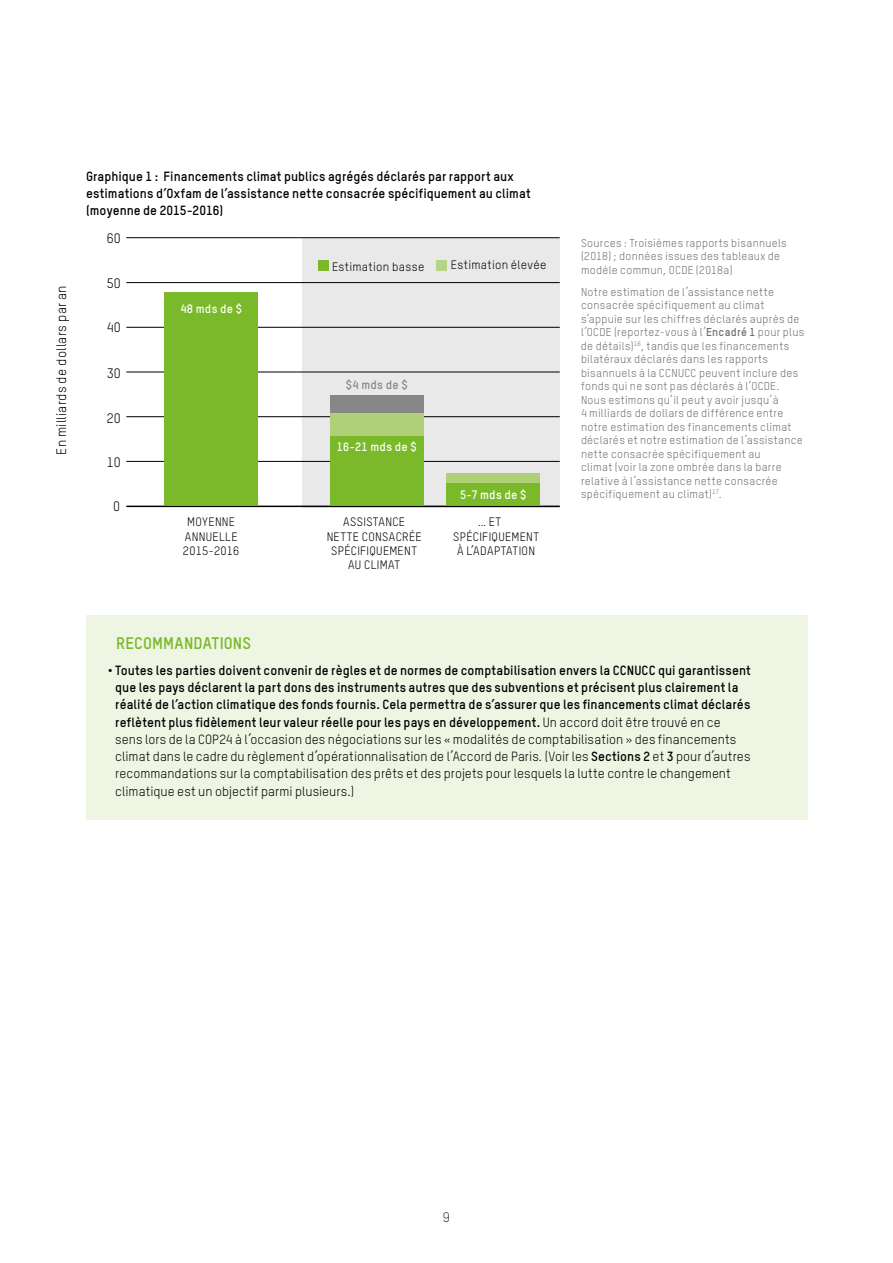
<style>
.page{position:relative;width:893px;height:1263px;background:#fff}
.page>*{position:absolute;margin:0;border:0;box-sizing:border-box;transform-origin:0 0}
.t1{font:700 16.5px "Oxfam TSTARPRO";letter-spacing:.005em;color:#7ab929}
.t2{font:13.5px "Oxfam TSTARPRO";letter-spacing:.015em;color:#000}
.t3{font:300 13.5px "Oxfam TSTARPRO";color:#000}
.t4{font:700 13.2px/17.2px "Oxfam TSTARPRO";letter-spacing:.005em;color:#000}
.t5{font:12px/14.4px "Oxfam TSTARPRO";letter-spacing:.025em;color:#000;text-align:center}
.t6{font:700 12px "Oxfam TSTARPRO";letter-spacing:.02em;color:#fff}
.t7{font:700 12px "Oxfam TSTARPRO";color:#878787}
.t8{font:11.25px/13.5px "Oxfam TSTARPRO";letter-spacing:.025em;color:#706f6f}
.s1{color:#fff}
.s2{font-weight:700}
.s3{font-weight:400}
</style>
<div class="page">
<div style="left:86px;top:615px;width:722px;height:204px;background:#eef5e3"></div>
<div style="left:302px;top:238px;width:258px;height:269px;background:#e9e9e9"></div>
<hr style="left:126px;top:461px;width:434px;height:1px;background:#000">
<hr style="left:126px;top:416px;width:434px;height:1px;background:#000">
<hr style="left:126px;top:372px;width:434px;height:1px;background:#000">
<hr style="left:126px;top:327px;width:434px;height:1px;background:#000">
<hr style="left:126px;top:282px;width:434px;height:1px;background:#000">
<div style="left:164px;top:292px;width:94px;height:214px;background:#7ab929"></div>
<div style="left:330px;top:412px;width:93px;height:57px;background:#b0d078"></div>
<div style="left:330px;top:395px;width:94px;height:17px;background:#878787"></div>
<div style="left:330px;top:436px;width:93px;height:70px;background:#7ab929"></div>
<div style="left:446px;top:473px;width:94px;height:17px;background:#b0d078"></div>
<div style="left:446px;top:483px;width:94px;height:23px;background:#7ab929"></div>
<div style="left:318px;top:260px;width:11px;height:11px;background:#7ab929"></div>
<div style="left:436px;top:260px;width:11px;height:11px;background:#b7d484"></div>
<hr style="left:126px;top:506px;width:434px;height:1px;background:#000">
<hr style="left:126px;top:237px;width:434px;height:1px;background:#000">
<p class="t2" style="left:53px;top:455px;width:171px;rotate:-90deg">En milliards de dollars par an</p>
<p class="t4" style="left:86px;top:167px;width:446px">Graphique 1 : Financements climat publics agrégés déclarés par rapport aux estimations d’Oxfam de l’assistance nette consacrée spécifiquement au climat (moyenne de 2015-2016)</p>
<p class="t2" style="left:107px;top:230px;width:15px">60</p>
<p class="t2" style="left:107px;top:275px;width:15px">50</p>
<p class="t2" style="left:107px;top:319px;width:15px">40</p>
<p class="t2" style="left:107px;top:365px;width:15px">30</p>
<p class="t2" style="left:107px;top:410px;width:15px">20</p>
<p class="t2" style="left:107px;top:454px;width:16px">10</p>
<p class="t2" style="left:113px;top:498px;width:8px">0</p>
<p class="t6" style="left:180px;top:301px;width:63px">48 mds de $</p>
<p class="t5" style="left:183px;top:515px;width:58px">MOYENNE<br>ANNUELLE<br>2015-2016</p>
<p class="t5" style="left:332px;top:259px;width:94px">Estimation basse</p>
<p class="t5" style="left:451px;top:258px;width:97px">Estimation élevée</p>
<p class="t7" style="left:346px;top:377px;width:63px">$4 mds de $</p>
<p class="t6" style="left:337px;top:439px;width:81px">16-21 mds de $</p>
<p class="t6" style="left:460px;top:487px;width:68px">5-7 mds de $</p>
<p class="t5" style="left:327px;top:515px;width:96px">ASSISTANCE<br>NETTE CONSACRÉE<br>SPÉCIFIQUEMENT<br>AU CLIMAT</p>
<p class="t5" style="left:453px;top:515px;width:87px">… ET<span class="s1">TT<br></span>SPÉCIFIQUEMENT<br>À L’ADAPTATION</p>
<p class="t8" style="left:581px;top:236px;width:207px">Sources : Troisièmes rapports bisannuels (2018) ; données issues des tableaux de modèle commun, OCDE (2018a)</p>
<p class="t8" style="left:581px;top:285px;width:225px">Notre estimation de l’assistance nette consacrée spécifiquement au climat s’appuie sur les chiffres déclarés auprès de l’OCDE (reportez-vous à l’<span class="s2">Encadré 1</span> pour plus de détails)<sup>16</sup>, tandis que les financements bilatéraux déclarés dans les rapports bisannuels à la CCNUCC peuvent inclure des fonds qui ne sont pas déclarés à l’OCDE.<br>Nous estimons qu’il peut y avoir jusqu’à<br>4 milliards de dollars de différence entre notre estimation des financements climat déclarés et notre estimation de l’assistance nette consacrée spécifiquement au<br>climat (voir la zone ombrée dans la barre relative à l’assistance nette consacrée spécifiquement au climat)<sup>17</sup>.</p>
<p class="t1" style="left:116px;top:633px;width:136px">RECOMMANDATIONS</p>
<p class="t4" style="left:115px;top:661px;width:637px;text-indent:-8px">• Toutes les parties doivent convenir de règles et de normes de comptabilisation envers la CCNUCC qui garantissent que les pays déclarent la part dons des instruments autres que des subventions et précisent plus clairement la réalité de l’action climatique des fonds fournis. Cela permettra de s’assurer que les financements climat déclarés reflètent plus fidèlement leur valeur réelle pour les pays en développement. <span class="s3">Un accord doit être trouvé en ce sens lors de la COP24 à l’occasion des négociations sur les « modalités de comptabilisation » des financements climat dans le cadre du règlement d’opérationnalisation de l’Accord de Paris. (Voir les</span> Sections 2 <span class="s3">et</span> 3 <span class="s3">pour d’autres recommandations sur la comptabilisation des prêts et des projets pour lesquels la lutte contre le changement climatique est un objectif parmi plusieurs.)</span></p>
<p class="t3" style="left:443px;top:1209px;width:9px">9</p>
</div>
